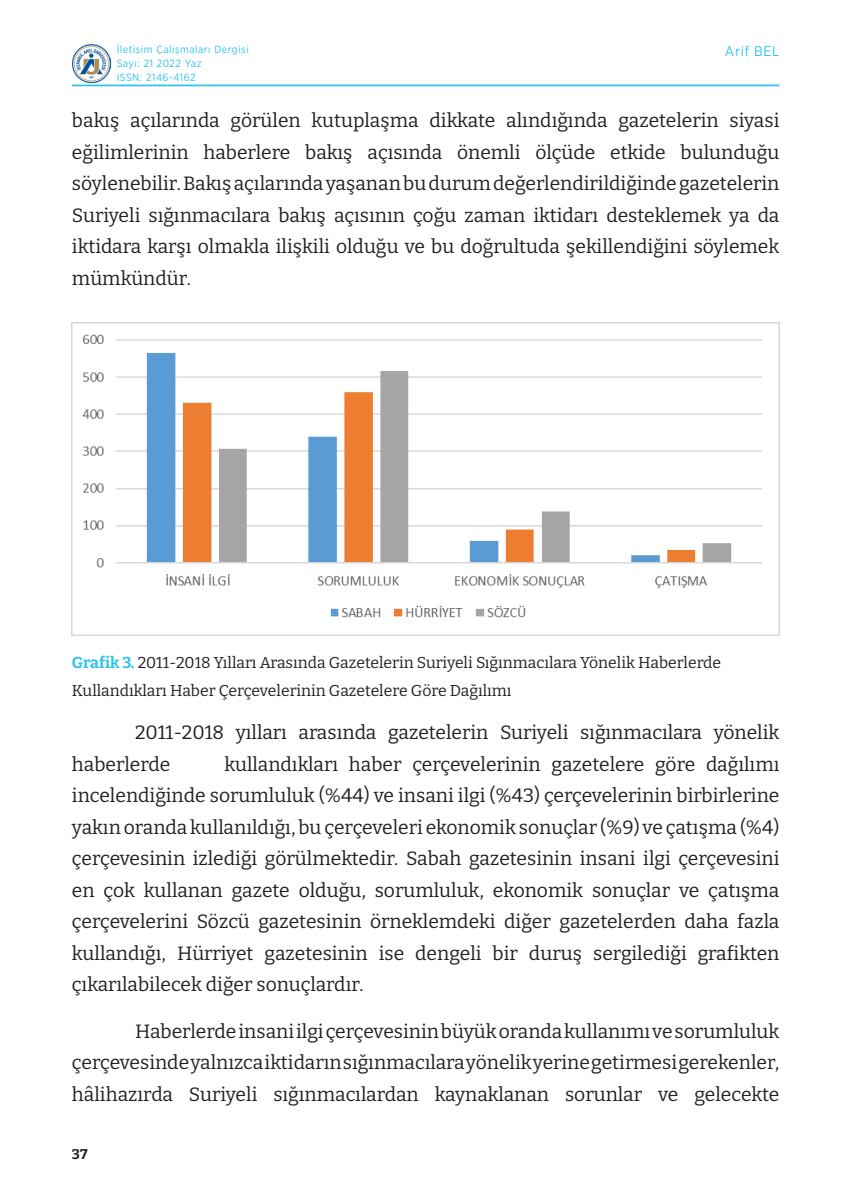
<style>
.page{position:relative;width:844px;height:1191px;background:#fff}
.page>*{position:absolute;margin:0;border:0;box-sizing:border-box;transform-origin:0 0}
.OZET{font:19.25px/31.5px "Bitter";color:#231f20;text-align:justify}
.sema{font:15.75px/28px "Bitter";color:#231f20}
.t1{font:14px "Gotham Narrow";letter-spacing:.05em;color:#2fc3ed}
.t2{font:700 14px "Bitter";color:#231f20}
.t3{font:10.5px "Gotham Narrow";letter-spacing:.05em;color:#2fc3ed}
.s1{font-weight:700;color:#2fc3ed}
</style>
<div class="page">
<img style="left:72px;top:322px;width:707px;height:313px">
<hr style="left:72px;top:85px;width:707px;height:1px;background:#2fc3ed">
<img style="left:73px;top:45px;width:37px;height:37px">
<p class="t3" style="left:117px;top:43px;width:133px">İletişim Çalışmaları Dergisi</p>
<p class="t1" style="left:724px;top:42px;width:56px">Arif BEL</p>
<p class="t3" style="left:117px;top:57px;width:86px">Sayı: 21 2022 Yaz</p>
<p class="t3" style="left:117px;top:71px;width:80px">ISSN: 2146-4162</p>
<p class="OZET" style="left:72px;top:104px;width:708px">bakış açılarında görülen kutuplaşma dikkate alındığında gazetelerin siyasi eğilimlerinin haberlere bakış açısında önemli ölçüde etkide bulunduğu söylenebilir. Bakış açılarında yaşanan bu durum değerlendirildiğinde gazetelerin Suriyeli sığınmacılara bakış açısının çoğu zaman iktidarı desteklemek ya da iktidara karşı olmakla ilişkili olduğu ve bu doğrultuda şekillendiğini söylemek mümkündür.</p>
<p class="sema" style="left:72px;top:648px;width:650px"><span class="s1">Grafik 3.</span> 2011-2018 Yılları Arasında Gazetelerin Suriyeli Sığınmacılara Yönelik Haberlerde<br>Kullandıkları Haber Çerçevelerinin Gazetelere Göre Dağılımı</p>
<p class="OZET" style="left:72px;top:716px;width:708px;text-indent:63px">2011-2018 yılları arasında gazetelerin Suriyeli sığınmacılara yönelik haberlerde</p>
<p class="OZET" style="left:72px;top:748px;width:708px;text-indent:152px">kullandıkları haber çerçevelerinin gazetelere göre dağılımı incelendiğinde sorumluluk (%44) ve insani ilgi (%43) çerçevelerinin birbirlerine yakın oranda kullanıldığı, bu çerçeveleri ekonomik sonuçlar (%9) ve çatışma (%4) çerçevesinin izlediği görülmektedir. Sabah gazetesinin insani ilgi çerçevesini en çok kullanan gazete olduğu, sorumluluk, ekonomik sonuçlar ve çatışma çerçevelerini Sözcü gazetesinin örneklemdeki diğer gazetelerden daha fazla kullandığı, Hürriyet gazetesinin ise dengeli bir duruş sergilediği grafikten çıkarılabilecek diğer sonuçlardır.</p>
<p class="OZET" style="left:72px;top:1014px;width:708px;text-indent:63px">Haberlerde insani ilgi çerçevesinin büyük oranda kullanımı ve sorumluluk çerçevesinde yalnızca iktidarın sığınmacılara yönelik yerine getirmesi gerekenler, hâlihazırda Suriyeli sığınmacılardan kaynaklanan sorunlar ve gelecekte</p>
<p class="t2" style="left:72px;top:1145px;width:17px">37</p>
</div>
